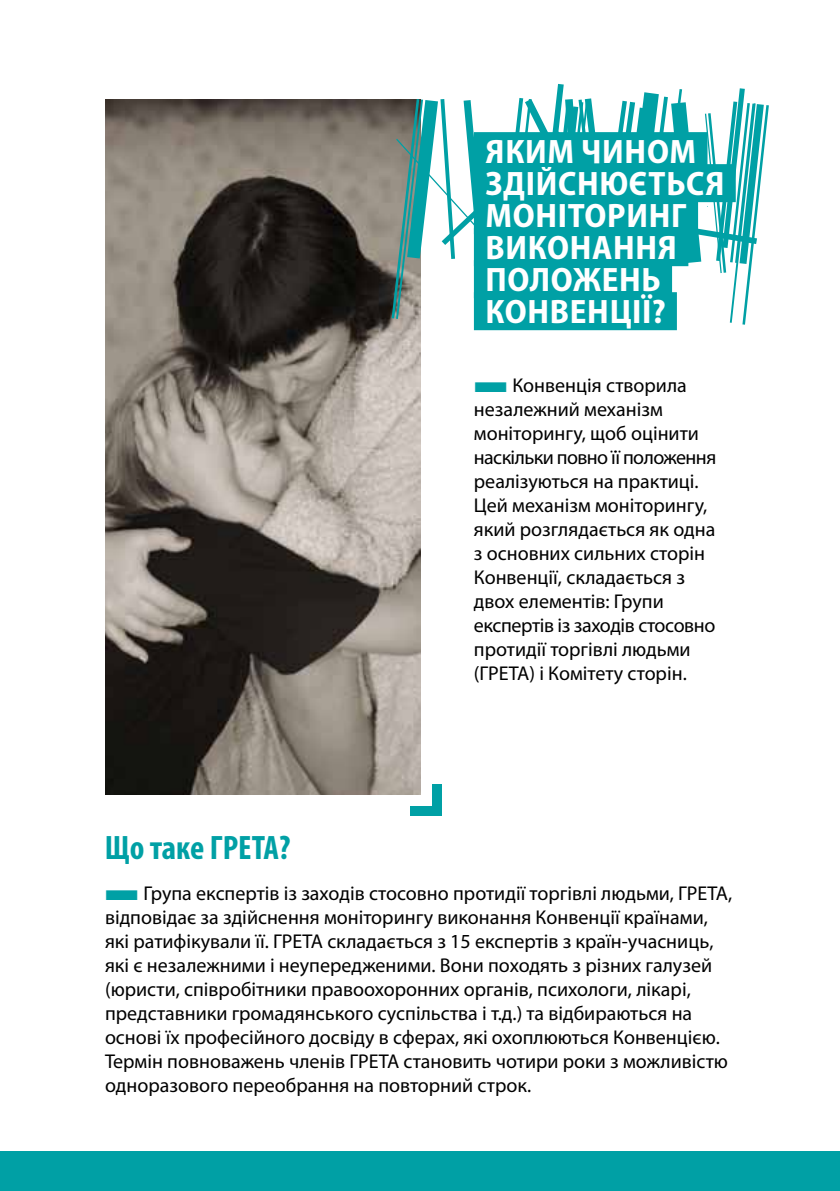
<style>
.page{position:relative;width:840px;height:1191px;background:#fff}
.page>*{position:absolute;margin:0;border:0;box-sizing:border-box;transform-origin:0 0}
.t1{font:700 semi-condensed 34px/32px "Myriad Pro";letter-spacing:.02em;color:#fff}
.t2{font:700 condensed 34px "Myriad Pro";color:#00a0a5}
.t3{font:20px/24px "Myriad Pro";color:#000}
.s1{color:#00a0a5}
</style>
<div class="page">
<img style="left:105px;top:99px;width:315px;height:695px">
<div style="left:0;top:1151px;width:839px;height:40px;background:#00a0a5"></div>
<svg style="left:391px;top:84px;width:377px;height:241px"></svg>
<div style="left:473px;top:132px;width:234px;height:38px;background:#00a0a5"></div>
<div style="left:473px;top:164px;width:262px;height:38px;background:#00a0a5"></div>
<div style="left:473px;top:196px;width:224px;height:38px;background:#00a0a5"></div>
<div style="left:473px;top:228px;width:215px;height:38px;background:#00a0a5"></div>
<div style="left:473px;top:260px;width:198px;height:38px;background:#00a0a5"></div>
<div style="left:473px;top:292px;width:203px;height:38px;background:#00a0a5"></div>
<div style="left:410px;top:805px;width:31px;height:10px;background:#00a0a5"></div>
<div style="left:431px;top:784px;width:10px;height:31px;background:#00a0a5"></div>
<h1 class="t1" style="left:485px;top:135px;width:240px">Яким чином здійснюється моніторинг виконання положень<br>Конвенції?</h1>
<p class="t3" style="left:473px;top:373px;width:244px"><span class="s1">■</span>Конвенція створила незалежний механізм моніторингу, щоб оцінити наскільки повно її положення реалізуються на практиці.<br>Цей механізм моніторингу, який розглядається як одна з основних сильних сторін<br>Конвенції, складається з двох елементів: Групи експертів із заходів стосовно протидії торгівлі людьми (ГРЕТА) і Комітету сторін.</p>
<h1 class="t2" style="left:105px;top:826px;width:187px">Що таке ГРЕТА?</h1>
<p class="t3" style="left:105px;top:880px;width:628px"><span class="s1">■</span>Група експертів із заходів стосовно протидії торгівлі людьми, ГРЕТА, відповідає за здійснення моніторингу виконання Конвенції країнами, які ратифікували її. ГРЕТА складається з 15 експертів з країн-учасниць, які є незалежними і неупередженими. Вони походять з різних галузей (юристи, співробітники правоохоронних органів, психологи, лікарі, представники громадянського суспільства і т.д.) та відбираються на основі їх професійного досвіду в cферах, які охоплюються Конвенцією.<br>Термін повноважень членів ГРЕТА становить чотири роки з можливістю одноразового переобрання на повторний строк.</p>
</div>
